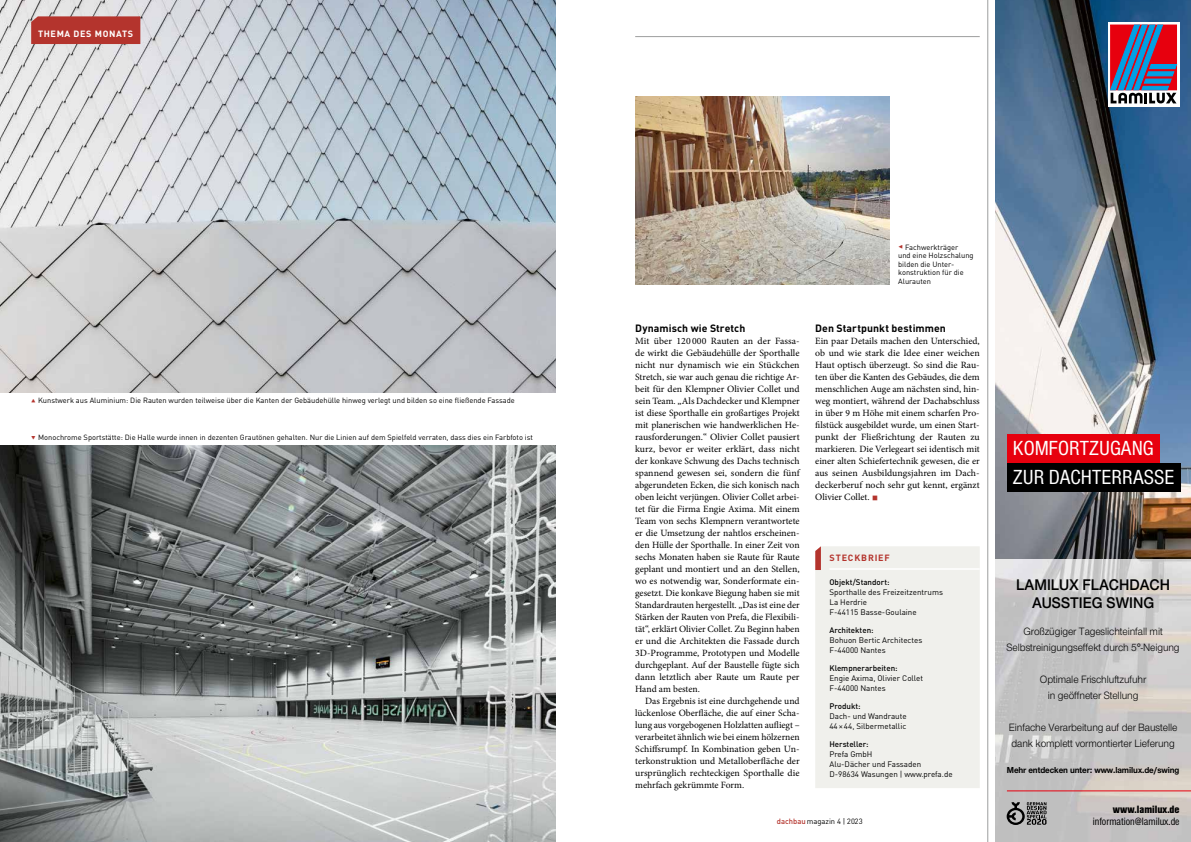
<style>
.page{position:relative;width:1191px;height:842px;background:#fff}
.page>*{position:absolute;margin:0;border:0;box-sizing:border-box;transform-origin:0 0}
.t1{font:condensed 21.1px "Nimbus Sans T";color:#fff}
.t2{font:600 16px/18px "Nimbus Sans Novus T";color:#000;text-align:center;scale:.95 1}
.t3{font:11px/16px "Nimbus Sans Novus T";letter-spacing:-.01em;color:#000;text-align:center;scale:.95 1}
.t4{font:condensed 11px "Nimbus Sans T";color:#000}
.t5{font:900 condensed 11px "Nimbus Sans T";color:#000}
.t6{font:700 10.5px "DIN Pro";letter-spacing:.005em;color:#000}
.t7{font:9.6px/12px "Minion Pro";color:#000;text-align:justify}
.t8{font:700 9px "Nimbus Sans Novus T";letter-spacing:-.01em;color:#000;scale:.95 1}
.t9{font:700 9px "DIN Pro";letter-spacing:.07em;color:#fff}
.t10{font:700 9px "DIN Pro";letter-spacing:.09em;color:#b4342d}
.t11{font:8px/10px "DIN Pro";color:#000}
.t12{font:500 8px "DIN Pro";color:#000}
.t13{font:7.6px "DIN Pro";color:#000}
.t14{font:7.5px/8.6px "DIN Pro";color:#000}
.s1{font-family:"Info OT Text";font-size:9px;color:#b4342d}
.s2{font-size:16px;color:#b4342d}
.s3{font-weight:500;color:#b4342d}
</style>
<div class="page">
<hr style="left:635px;top:36px;width:344px;height:1px;background:#9d9e9e">
<hr style="left:987px;top:0;width:1px;height:842px;background:#9d9e9e">
<div style="left:815px;top:546px;width:164px;height:242px;background:#f0f0ec"></div>
<img style="left:635px;top:96px;width:254px;height:188px">
<img style="left:995px;top:0;width:196px;height:842px">
<svg style="left:1107px;top:22px;width:72px;height:85px"></svg>
<svg style="left:1110px;top:25px;width:66px;height:78px;background:#7b5678"></svg>
<hr style="left:1007px;top:791px;width:184px;height:1px;background:#e7000e">
<svg style="left:1006px;top:802px;width:40px;height:23px"></svg>
<div style="left:1007px;top:463px;width:173px;height:28px;background:#000"></div>
<div style="left:1007px;top:435px;width:152px;height:28px;background:#e7000e"></div>
<img style="left:0;top:0;width:556px;height:392px">
<div style="left:31px;top:16px;width:109px;height:28px;background:#b4342d"></div>
<img style="left:0;top:446px;width:556px;height:396px">
<p class="t9" style="left:38px;top:27px;width:97px">THEMA DES MONATS</p>
<p class="t14" style="left:31px;top:396px;width:485px"><span class="s1">▴</span> Kunstwerk aus Aluminium: Die Rauten wurden teilweise über die Kanten der Gebäudehülle hinweg verlegt und bilden so eine fließende Fassade</p>
<p class="t14" style="left:31px;top:433px;width:503px"><span class="s1">▾</span> Monochrome Sportstätte: Die Halle wurde innen in dezenten Grautönen gehalten. Nur die Linien auf dem Spielfeld verraten, dass dies ein Farbfoto ist</p>
<p class="t14" style="left:898px;top:242px;width:77px"><span class="s1">◂</span> Fachwerkträger<br>und eine Holzschalung bilden die Unter&shy;konstruktion für die<br>Alurauten</p>
<p class="t6" style="left:635px;top:321px;width:112px">Dynamisch wie Stretch</p>
<p class="t7" style="left:635px;top:335px;width:166px">Mit über 120 000 Rauten an der Fassa&shy;de wirkt die Gebäudehülle der Sporthalle nicht nur dynamisch wie ein Stückchen Stretch, sie war auch genau die richtige Ar&shy;beit für den Klempner Olivier Collet und sein Team. „Als Dachdecker und Klempner ist diese Sporthalle ein großartiges Projekt mit planerischen wie handwerklichen He&shy;rausforderungen.“ Olivier Collet pausiert kurz, bevor er weiter erklärt, dass nicht der konkave Schwung des Dachs technisch spannend gewesen sei, sondern die fünf abgerundeten Ecken, die sich konisch nach oben leicht verjüngen. Olivier Collet arbei&shy;tet für die Firma Engie Axima. Mit einem Team von sechs Klempnern verantwortete er die Umsetzung der nahtlos erscheinen&shy;den Hülle der Sporthalle. In einer Zeit von sechs Monaten haben sie Raute für Raute geplant und montiert und an den Stellen, wo es notwendig war, Sonderformate ein&shy;gesetzt. Die konkave Biegung haben sie mit Standardrauten hergestellt. „Das ist eine der Stärken der Rauten von Prefa, die Flexibili&shy;tät“, erklärt Olivier Collet. Zu Beginn haben er und die Architekten die Fassade durch 3D-Programme, Prototypen und Modelle durchgeplant. Auf der Baustelle fügte sich dann letztlich aber Raute um Raute per Hand am besten.</p>
<p class="t7" style="left:635px;top:695px;width:166px;text-indent:10px">Das Ergebnis ist eine durchgehende und lückenlose Oberfläche, die auf einer Scha&shy;lung aus vorgebogenen Holzlatten aufliegt – verarbeitet ähnlich wie bei einem hölzernen Schiffsrumpf. In Kombination geben Un&shy;terkonstruktion und Metalloberfläche der ursprünglich rechteckigen Sporthalle die mehrfach gekrümmte Form.</p>
<p class="t6" style="left:815px;top:321px;width:132px">Den Startpunkt bestimmen</p>
<p class="t7" style="left:815px;top:335px;width:166px">Ein paar Details machen den Unterschied, ob und wie stark die Idee einer weichen Haut optisch überzeugt. So sind die Rau&shy;ten über die Kanten des Gebäudes, die dem menschlichen Auge am nächsten sind, hin&shy;weg montiert, während der Dachabschluss in über 9 m Höhe mit einem scharfen Pro&shy;filstück ausgebildet wurde, um einen Start&shy;punkt der Fließrichtung der Rauten zu markieren. Die Verlegeart sei identisch mit einer alten Schiefertechnik gewesen, die er aus seinen Ausbildungsjahren im Dach&shy;deckerberuf noch sehr gut kennt, ergänzt Olivier Collet. <span class="s2">■</span></p>
<p class="t10" style="left:829px;top:551px;width:62px">STECKBRIEF</p>
<p class="t12" style="left:829px;top:577px;width:62px">Objekt/Standort:</p>
<p class="t11" style="left:829px;top:587px;width:115px">Sporthalle des Freizeitzentrums<br>La Herdrie<br>F-44115 Basse-Goulaine</p>
<p class="t12" style="left:829px;top:625px;width:46px">Architekten:</p>
<p class="t11" style="left:829px;top:635px;width:94px">Bohuon Bertic Architectes<br>F-44000 Nantes</p>
<p class="t12" style="left:829px;top:662px;width:70px">Klempnerarbeiten:</p>
<p class="t11" style="left:829px;top:673px;width:95px">Engie Axima, Olivier Collet<br>F-44000 Nantes</p>
<p class="t12" style="left:829px;top:700px;width:33px">Produkt:</p>
<p class="t11" style="left:829px;top:711px;width:79px">Dach- und Wandraute<br>44×44, Silbermetallic</p>
<p class="t12" style="left:829px;top:738px;width:41px">Hersteller:</p>
<p class="t11" style="left:829px;top:748px;width:125px">Prefa GmbH<br>Alu-Dächer und Fassaden<br>D-98634 Wasungen | www.prefa.de</p>
<p class="t13" style="left:777px;top:816px;width:87px"><span class="s3">dachbau</span>magazin 4 | 2023</p>
<h1 class="t1" style="left:1013px;top:436px;width:142px">KOMFORTZUGANG</h1>
<h1 class="t1" style="left:1013px;top:465px;width:163px">ZUR DACHTERRASSE</h1>
<h2 class="t2" style="left:1016px;top:575px;width:163px">LAMILUX FLACHDACH<br>AUSSTIEG SWING</h2>
<p class="t3" style="left:1006px;top:623px;width:184px">Großzügiger Tageslichteinfall mit<br>Selbstreinigungseffekt durch 5°-Neigung</p>
<p class="t3" style="left:1040px;top:671px;width:113px">Optimale Frischluftzufuhr in geöffneter Stellung</p>
<p class="t3" style="left:1009px;top:719px;width:179px;text-align:left">Einfache Verarbeitung auf der Baustelle dank komplett vormontierter Lieferung</p>
<p class="t8" style="left:1006px;top:764px;width:183px">Mehr entdecken unter: www.lamilux.de/swing</p>
<p class="t5" style="left:1113px;top:803px;width:68px">www.lamilux.de</p>
<p class="t4" style="left:1092px;top:815px;width:88px">information@lamilux.de</p>
</div>
